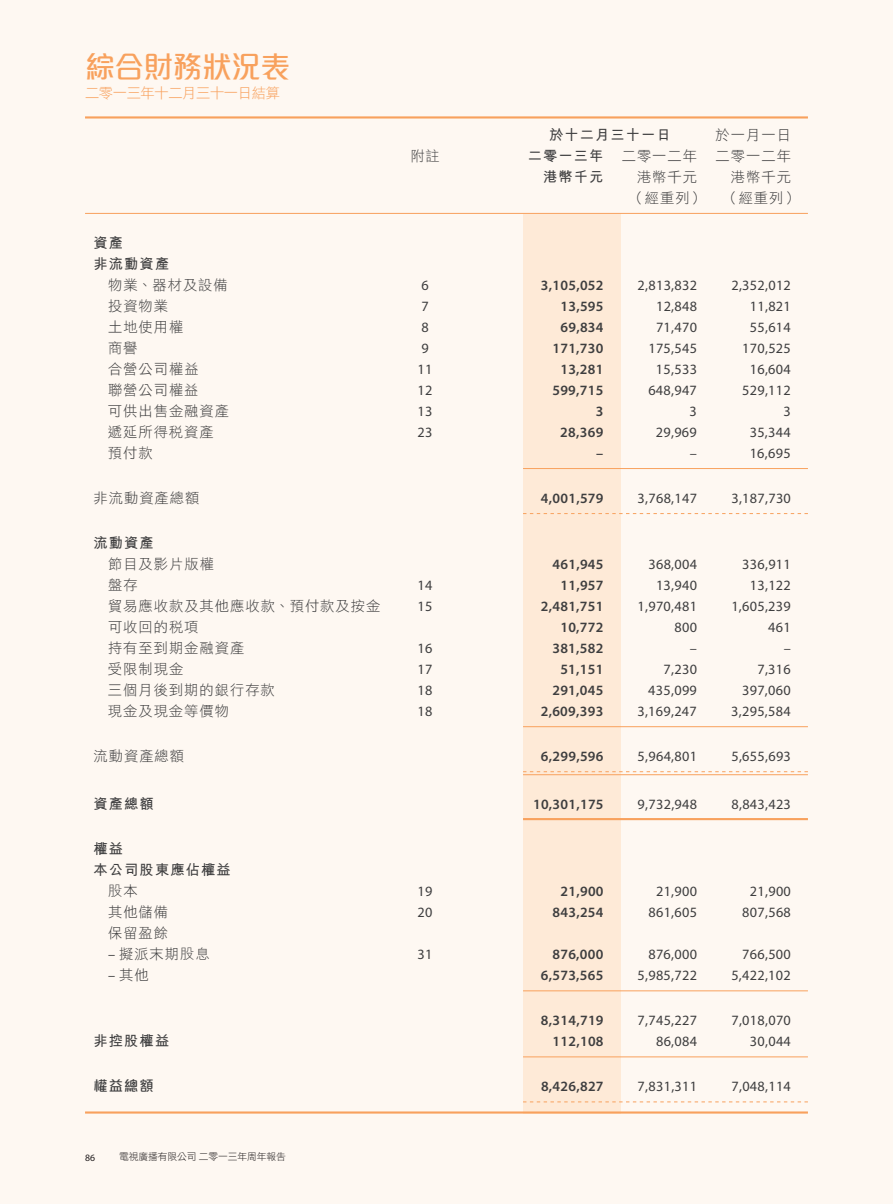
<style>
.page{position:relative;width:893px;height:1204px;background:#fff}
.page>*{position:absolute;margin:0;border:0;box-sizing:border-box;transform-origin:0 0}
.t1{font:500 30px "M Elle HK";letter-spacing:-.025em;color:#f8a15d}
.t2{font:14.25px "Myriad Pro";letter-spacing:.02em;color:#3e3e3f}
.t3{font:600 14.25px "Myriad Pro";letter-spacing:.02em;color:#3e3e3f}
.t4{font:14.25px "DF Hei Std W3";letter-spacing:.07em;color:#3e3e3f}
.t5{font:700 14.25px/21px "M Hei HK";letter-spacing:.08em;color:#3e3e3f}
.t6{font:14.25px "DF Hei Std W3";letter-spacing:-.025em;color:#f8a15d}
.t7{font:500 14.25px "M Elle HK";color:#3e3e3f}
.t8{font:300 14.25px "M Hei HKS";color:#3e3e3f}
.t9{font:9.75px "DF Hei Std W3";letter-spacing:-.005em;color:#231f20}
.t10{font:9.75px "Myriad Pro";color:#231f20}
.s1{font-family:"M Hei HKS"}
.s2{font-family:"DF Hei Std W3";font-weight:400}
.s3{font-family:"Myriad Pro"}
.s4{font-family:"M Hei HKS";font-weight:300}
</style>
<div class="page">
<div style="left:0;top:0;width:893px;height:1203px;background:#fef8f2"></div>
<hr style="left:85px;top:116px;width:723px;height:2px;background:#f8a15d">
<div style="left:523px;top:214px;width:98px;height:899px;background:#feead7"></div>
<hr style="left:85px;top:213px;width:723px;height:1px;background:#f8a15d">
<hr style="left:523px;top:468px;width:285px;height:1px;background:#f8a15d">
<svg style="left:523px;top:513px;width:285px;height:1px"></svg>
<hr style="left:523px;top:726px;width:285px;height:1px;background:#f8a15d">
<svg style="left:523px;top:771px;width:285px;height:1px"></svg>
<hr style="left:523px;top:774px;width:285px;height:1px;background:#f8a15d">
<hr style="left:523px;top:818px;width:285px;height:2px;background:#f8a15d">
<hr style="left:523px;top:990px;width:285px;height:1px;background:#f8a15d">
<hr style="left:523px;top:1056px;width:285px;height:1px;background:#f8a15d">
<svg style="left:523px;top:1101px;width:285px;height:1px"></svg>
<hr style="left:85px;top:1111px;width:723px;height:2px;background:#f8a15d">
<h1 class="t1" style="left:85px;top:46px;width:207px">綜合財務狀況表</h1>
<p class="t6" style="left:85px;top:85px;width:196px">二零一三年十二月三十一日結算</p>
<p class="t5" style="left:549px;top:123px;width:123px">於十二月三十一日</p>
<p class="t4" style="left:716px;top:127px;width:77px">於一月一日</p>
<p class="t4" style="left:410px;top:148px;width:31px">附註</p>
<p class="t5" style="left:528px;top:144px;width:77px">二零一三年</p>
<p class="t4" style="left:622px;top:148px;width:77px">二零一二年</p>
<p class="t4" style="left:716px;top:148px;width:77px">二零一二年</p>
<p class="t5" style="left:543px;top:165px;width:62px">港幣千元</p>
<p class="t4" style="left:637px;top:169px;width:62px">港幣千元</p>
<p class="t4" style="left:731px;top:169px;width:62px">港幣千元</p>
<p class="t4" style="left:630px;top:190px;width:75px">（經重列）</p>
<p class="t4" style="left:724px;top:190px;width:75px">（經重列）</p>
<p class="t5" style="left:94px;top:231px;width:77px">資產<br>非流動資產</p>
<p class="t4" style="left:108px;top:277px;width:121px">物業、器材及設備</p>
<p class="t2" style="left:421px;top:276px;width:9px">6</p>
<p class="t3" style="left:541px;top:276px;width:64px">3,105,052</p>
<p class="t2" style="left:638px;top:276px;width:61px">2,813,832</p>
<p class="t2" style="left:731px;top:276px;width:61px">2,352,012</p>
<p class="t4" style="left:108px;top:298px;width:62px">投資物業</p>
<p class="t2" style="left:421px;top:297px;width:9px">7</p>
<p class="t3" style="left:560px;top:297px;width:45px">13,595</p>
<p class="t2" style="left:656px;top:297px;width:42px">12,848</p>
<p class="t2" style="left:750px;top:297px;width:42px">11,821</p>
<p class="t4" style="left:108px;top:319px;width:77px">土地使用權</p>
<p class="t2" style="left:421px;top:318px;width:9px">8</p>
<p class="t3" style="left:560px;top:318px;width:45px">69,834</p>
<p class="t2" style="left:656px;top:318px;width:42px">71,470</p>
<p class="t2" style="left:750px;top:318px;width:42px">55,614</p>
<p class="t4" style="left:108px;top:340px;width:31px">商譽</p>
<p class="t2" style="left:421px;top:339px;width:9px">9</p>
<p class="t3" style="left:552px;top:339px;width:52px">171,730</p>
<p class="t2" style="left:648px;top:339px;width:50px">175,545</p>
<p class="t2" style="left:742px;top:339px;width:50px">170,525</p>
<p class="t4" style="left:108px;top:361px;width:92px">合營公司權益</p>
<p class="t2" style="left:417px;top:360px;width:16px">11</p>
<p class="t3" style="left:560px;top:360px;width:45px">13,281</p>
<p class="t2" style="left:656px;top:360px;width:42px">15,533</p>
<p class="t2" style="left:750px;top:360px;width:42px">16,604</p>
<p class="t4" style="left:108px;top:382px;width:92px">聯營公司權益</p>
<p class="t2" style="left:417px;top:381px;width:16px">12</p>
<p class="t3" style="left:552px;top:381px;width:52px">599,715</p>
<p class="t2" style="left:648px;top:381px;width:50px">648,947</p>
<p class="t2" style="left:742px;top:381px;width:50px">529,112</p>
<p class="t4" style="left:108px;top:403px;width:123px">可供出售金融資產</p>
<p class="t2" style="left:417px;top:402px;width:16px">13</p>
<p class="t3" style="left:596px;top:402px;width:9px">3</p>
<p class="t2" style="left:690px;top:402px;width:9px">3</p>
<p class="t2" style="left:783px;top:402px;width:9px">3</p>
<p class="t4" style="left:108px;top:424px;width:107px">遞延所得稅資產</p>
<p class="t2" style="left:417px;top:423px;width:16px">23</p>
<p class="t3" style="left:560px;top:423px;width:45px">28,369</p>
<p class="t2" style="left:656px;top:423px;width:42px">29,969</p>
<p class="t2" style="left:750px;top:423px;width:42px">35,344</p>
<p class="t4" style="left:108px;top:445px;width:46px">預付款</p>
<p class="t3" style="left:596px;top:444px;width:9px">–</p>
<p class="t2" style="left:690px;top:444px;width:9px">–</p>
<p class="t2" style="left:750px;top:444px;width:42px">16,695</p>
<p class="t4" style="left:94px;top:490px;width:107px">非流動資產總額</p>
<p class="t3" style="left:541px;top:489px;width:64px">4,001,579</p>
<p class="t2" style="left:638px;top:489px;width:61px">3,768,147</p>
<p class="t2" style="left:731px;top:489px;width:61px">3,187,730</p>
<p class="t5" style="left:94px;top:531px;width:62px">流動資產</p>
<p class="t4" style="left:108px;top:556px;width:107px">節目及影片版權</p>
<p class="t3" style="left:553px;top:555px;width:52px">461,945</p>
<p class="t2" style="left:648px;top:555px;width:50px">368,004</p>
<p class="t2" style="left:742px;top:555px;width:50px">336,911</p>
<p class="t4" style="left:108px;top:577px;width:31px">盤存</p>
<p class="t2" style="left:418px;top:576px;width:16px">14</p>
<p class="t3" style="left:560px;top:576px;width:45px">11,957</p>
<p class="t2" style="left:656px;top:576px;width:42px">13,940</p>
<p class="t2" style="left:750px;top:576px;width:42px">13,122</p>
<p class="t4" style="left:108px;top:598px;width:274px">貿易應收款及其他應收款、預付款及按金</p>
<p class="t2" style="left:417px;top:597px;width:16px">15</p>
<p class="t3" style="left:541px;top:597px;width:64px">2,481,751</p>
<p class="t2" style="left:637px;top:597px;width:61px">1,970,481</p>
<p class="t2" style="left:731px;top:597px;width:61px">1,605,239</p>
<p class="t4" style="left:108px;top:619px;width:92px">可收回的稅項</p>
<p class="t3" style="left:560px;top:618px;width:45px">10,772</p>
<p class="t2" style="left:674px;top:618px;width:24px">800</p>
<p class="t2" style="left:768px;top:618px;width:24px">461</p>
<p class="t4" style="left:108px;top:640px;width:138px">持有至到期金融資產</p>
<p class="t2" style="left:417px;top:639px;width:16px">16</p>
<p class="t3" style="left:552px;top:639px;width:52px">381,582</p>
<p class="t2" style="left:690px;top:639px;width:9px">–</p>
<p class="t2" style="left:784px;top:639px;width:9px">–</p>
<p class="t4" style="left:108px;top:661px;width:77px">受限制現金</p>
<p class="t2" style="left:417px;top:660px;width:16px">17</p>
<p class="t3" style="left:560px;top:660px;width:45px">51,151</p>
<p class="t2" style="left:664px;top:660px;width:35px">7,230</p>
<p class="t2" style="left:757px;top:660px;width:35px">7,316</p>
<p class="t4" style="left:108px;top:682px;width:168px">三個月後到期的銀行存款</p>
<p class="t2" style="left:417px;top:681px;width:16px">18</p>
<p class="t3" style="left:552px;top:681px;width:52px">291,045</p>
<p class="t2" style="left:648px;top:681px;width:50px">435,099</p>
<p class="t2" style="left:742px;top:681px;width:50px">397,060</p>
<p class="t4" style="left:108px;top:703px;width:123px">現金及現金等價物</p>
<p class="t2" style="left:417px;top:702px;width:16px">18</p>
<p class="t3" style="left:541px;top:702px;width:64px">2,609,393</p>
<p class="t2" style="left:637px;top:702px;width:61px">3,169,247</p>
<p class="t2" style="left:731px;top:702px;width:61px">3,295,584</p>
<p class="t4" style="left:94px;top:748px;width:92px">流動資產總額</p>
<p class="t3" style="left:541px;top:747px;width:64px">6,299,596</p>
<p class="t2" style="left:638px;top:747px;width:61px">5,964,801</p>
<p class="t2" style="left:731px;top:747px;width:61px">5,655,693</p>
<p class="t5" style="left:94px;top:792px;width:62px">資產總額</p>
<p class="t3" style="left:533px;top:795px;width:72px">10,301,175</p>
<p class="t2" style="left:638px;top:795px;width:61px">9,732,948</p>
<p class="t2" style="left:731px;top:795px;width:61px">8,843,423</p>
<p class="t5" style="left:94px;top:837px;width:139px">權益<br>本公司<span class="s1">股</span>東應佔權益</p>
<p class="t8" style="left:108px;top:880px;width:31px">股<span class="s2">本</span></p>
<p class="t2" style="left:418px;top:882px;width:16px">19</p>
<p class="t3" style="left:560px;top:882px;width:45px">21,900</p>
<p class="t2" style="left:656px;top:882px;width:42px">21,900</p>
<p class="t2" style="left:750px;top:882px;width:42px">21,900</p>
<p class="t4" style="left:108px;top:904px;width:62px">其他儲備</p>
<p class="t2" style="left:418px;top:903px;width:16px">20</p>
<p class="t3" style="left:553px;top:903px;width:52px">843,254</p>
<p class="t2" style="left:648px;top:903px;width:50px">861,605</p>
<p class="t2" style="left:742px;top:903px;width:50px">807,568</p>
<p class="t4" style="left:108px;top:924px;width:62px">保留盈餘</p>
<p class="t4" style="left:108px;top:946px;width:103px"><span class="s3">–</span> 擬派末期<span class="s4">股</span>息</p>
<p class="t2" style="left:418px;top:945px;width:16px">31</p>
<p class="t3" style="left:552px;top:945px;width:52px">876,000</p>
<p class="t2" style="left:648px;top:945px;width:50px">876,000</p>
<p class="t2" style="left:742px;top:945px;width:50px">766,500</p>
<p class="t4" style="left:108px;top:967px;width:42px"><span class="s3">–</span>其他</p>
<p class="t3" style="left:541px;top:966px;width:64px">6,573,565</p>
<p class="t2" style="left:637px;top:966px;width:61px">5,985,722</p>
<p class="t2" style="left:731px;top:966px;width:61px">5,422,102</p>
<p class="t3" style="left:541px;top:1011px;width:64px">8,314,719</p>
<p class="t2" style="left:638px;top:1011px;width:61px">7,745,227</p>
<p class="t2" style="left:731px;top:1011px;width:61px">7,018,070</p>
<p class="t5" style="left:94px;top:1029px;width:77px">非控<span class="s1">股</span>權益</p>
<p class="t3" style="left:553px;top:1032px;width:52px">112,108</p>
<p class="t2" style="left:656px;top:1032px;width:42px">86,084</p>
<p class="t2" style="left:750px;top:1032px;width:42px">30,044</p>
<p class="t7" style="left:94px;top:1075px;width:62px">權益總額</p>
<p class="t3" style="left:541px;top:1077px;width:64px">8,426,827</p>
<p class="t2" style="left:638px;top:1077px;width:61px">7,831,311</p>
<p class="t2" style="left:731px;top:1077px;width:61px">7,048,114</p>
<p class="t10" style="left:85px;top:1151px;width:11px">86</p>
<p class="t9" style="left:119px;top:1151px;width:168px">電視廣播有限公司二零一三年周年報告</p>
</div>
